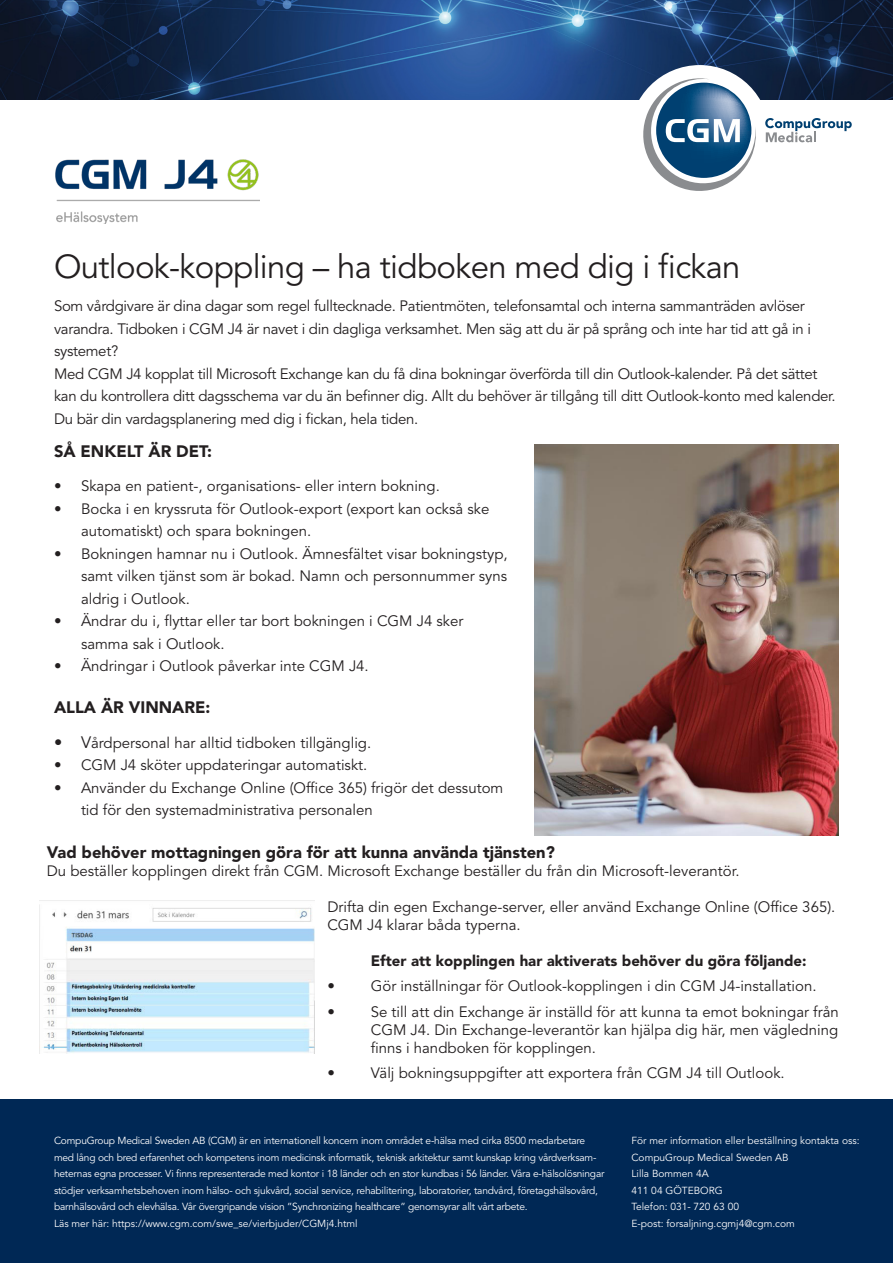
<style>
.page{position:relative;width:893px;height:1263px;background:#fff}
.page>*{position:absolute;margin:0;border:0;box-sizing:border-box;transform-origin:0 0}
.t1{font:33px "Avenir LT Std";letter-spacing:-.02em;color:#231f20}
.t2{font:900 16.5px "Avenir LT Std";color:#231f20}
.t3{font:15px/22.5px "Avenir LT Std";color:#231f20}
.t4{font:15px/22.5px "Avenir LT Std";letter-spacing:-.02em;color:#231f20}
.t5{font:900 15px "Avenir LT Std";color:#231f20}
.t6{font:10.2px/16.5px "Avenir LT Std";letter-spacing:-.02em;color:#fff}
.t7{font:10.2px "Avenir LT Std";color:#fff}
.s1{font-size:16.5px}
</style>
<div class="page">
<div style="left:0;top:1099px;width:893px;height:164px;background:#002855"></div>
<img style="left:55px;top:159px;width:204px;height:64px">
<img style="left:0;top:0;width:893px;height:100px">
<div style="left:630px;top:65px;width:140px;height:140px;background:#fff;border-radius:50%"></div>
<svg style="left:635px;top:75px;width:122px;height:116px"></svg>
<svg style="left:765px;top:118px;width:87px;height:24px"></svg>
<img style="left:535px;top:444px;width:304px;height:392px">
<img style="left:39px;top:900px;width:276px;height:154px">
<p class="t1" style="left:54px;top:248px;width:688px">Outlook-koppling – ha tidboken med dig i fickan</p>
<p class="t4" style="left:54px;top:295px;width:759px">Som vårdgivare är dina dagar som regel fulltecknade. Patientmöten, telefonsamtal och interna sammanträden avlöser varandra. Tidboken i CGM J4 är navet i din dagliga verksamhet. Men säg att du är på språng och inte har tid att gå in i systemet?</p>
<p class="t4" style="left:54px;top:363px;width:783px">Med CGM J4 kopplat till Microsoft Exchange kan du få dina bokningar överförda till din Outlook-kalender. På det sättet kan du kontrollera ditt dagsschema var du än befinner dig. Allt du behöver är tillgång till ditt Outlook-konto med kalender.<br>Du bär din vardagsplanering med dig i fickan, hela tiden.</p>
<p class="t2" style="left:54px;top:441px;width:160px">SÅ ENKELT ÄR DET:</p>
<p class="t3" style="left:54px;top:475px;width:387px">• Skapa en patient-, organisations- eller intern bokning.</p>
<p class="t3" style="left:81px;top:498px;width:410px;text-indent:-27px">• Bocka i en kryssruta för Outlook-export (export kan också ske automatiskt) och spara bokningen.</p>
<p class="t3" style="left:81px;top:543px;width:428px;text-align:justify;text-indent:-27px">• Bokningen hamnar nu i Outlook. Ämnesfältet visar bokningstyp, samt vilken tjänst som är bokad. Namn och personnummer syns aldrig i Outlook.</p>
<p class="t3" style="left:81px;top:610px;width:384px;text-indent:-27px">• Ändrar du i, flyttar eller tar bort bokningen i CGM J4 sker samma sak i Outlook.</p>
<p class="t3" style="left:54px;top:655px;width:316px">• Ändringar i Outlook påverkar inte CGM J4.</p>
<p class="t2" style="left:54px;top:698px;width:158px">ALLA ÄR VINNARE:</p>
<p class="t3" style="left:54px;top:732px;width:319px"><span class="s1">• V</span>årdpersonal har alltid tidboken tillgänglig.</p>
<p class="t3" style="left:54px;top:754px;width:315px">• CGM J4 sköter uppdateringar automatiskt.</p>
<p class="t3" style="left:81px;top:777px;width:424px;text-indent:-27px">• Använder du Exchange Online (Office 365) frigör det dessutom tid för den systemadministrativa personalen</p>
<p class="t2" style="left:47px;top:842px;width:510px">Vad behöver mottagningen göra för att kunna använda tjänsten?</p>
<p class="t3" style="left:47px;top:860px;width:694px">Du beställer kopplingen direkt från CGM. Microsoft Exchange beställer du från din Microsoft-leverantör.</p>
<p class="t3" style="left:327px;top:896px;width:509px">Drifta din egen Exchange-server, eller använd Exchange Online (Office 365).</p>
<p class="t3" style="left:327px;top:914px;width:195px">CGM J4 klarar båda typerna.</p>
<p class="t5" style="left:371px;top:951px;width:437px">Efter att kopplingen har aktiverats behöver du göra följande:</p>
<p class="t3" style="left:327px;top:975px;width:491px">• Gör inställningar för Outlook-kopplingen i din CGM J4-installation.</p>
<p class="t3" style="left:371px;top:1003px;width:469px;line-height:18px;text-align:justify;text-indent:-43px">• Se till att din Exchange är inställd för att kunna ta emot bokningar från CGM J4. Din Exchange-leverantör kan hjälpa dig här, men vägledning finns i handboken för kopplingen.</p>
<p class="t3" style="left:327px;top:1062px;width:459px">• Välj bokningsuppgifter att exportera från CGM J4 till Outlook.</p>
<p class="t6" style="left:54px;top:1133px;width:533px">CompuGroup Medical Sweden AB (CGM) är en internationell koncern inom området e-hälsa med cirka 8500 medarbetare</p>
<p class="t6" style="left:54px;top:1149px;width:552px">med lång och bred erfarenhet och kompetens inom medicinsk informatik, teknisk arkitektur samt kunskap kring vårdverksam&shy;heternas egna processer. Vi finns representerade med kontor i 18 länder och en stor kundbas i 56 länder. Våra e-hälsolösningar stödjer verksamhetsbehoven inom hälso- och sjukvård, social service, rehabilitering, laboratorier, tandvård, företagshälsovård, barnhälsovård och elevhälsa. Vår övergripande vision ”Synchronizing healthcare” genomsyrar allt vårt arbete.</p>
<p class="t7" style="left:54px;top:1217px;width:305px">Läs mer här: https://www.cgm.com/swe_se/vierbjuder/CGMj4.html</p>
<p class="t7" style="left:631px;top:1135px;width:230px">För mer information eller beställning kontakta oss:</p>
<p class="t7" style="left:631px;top:1151px;width:159px">CompuGroup Medical Sweden AB</p>
<p class="t7" style="left:631px;top:1168px;width:79px">Lilla Bommen 4A</p>
<p class="t7" style="left:631px;top:1184px;width:93px">411 04 GÖTEBORG</p>
<p class="t7" style="left:631px;top:1201px;width:109px">Telefon: 031- 720 63 00</p>
<p class="t7" style="left:631px;top:1217px;width:165px">E-post: forsaljning.cgmj4@cgm.com</p>
</div>
